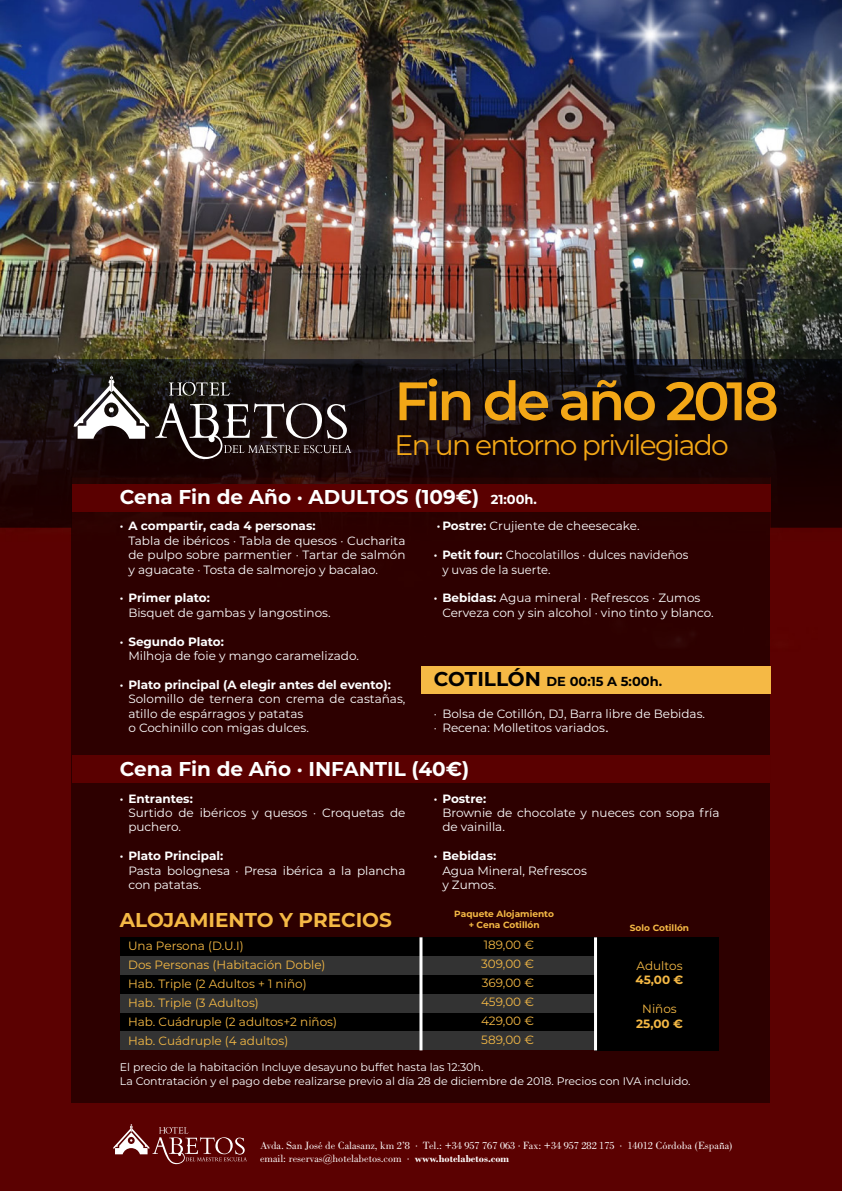
<style>
.page{position:relative;width:842px;height:1191px;background:#fff}
.page>*{position:absolute;margin:0;border:0;box-sizing:border-box;transform-origin:0 0}
.t1{font:600 54px "Montserrat";letter-spacing:-.06em;color:#f3a716}
.t2{font:28.2px "Montserrat";letter-spacing:-.06em;color:#f3a716}
.t3{font:700 20px "Montserrat";color:#fff}
.t4{font:700 20px "Montserrat";color:#f5b945}
.t5{font:700 13px "Montserrat";color:#000}
.t6{font:12px/14.4px "Montserrat";color:#fff}
.t7{font:12px/19px "Montserrat";color:#f5b945}
.t8{font:700 12px "Montserrat";color:#fff}
.t9{font:12px/14.4px "Montserrat";color:#fff;scale:.96 1}
.t10{font:700 12px "Montserrat";color:#f5b945}
.t11{font:11px/13.2px "Montserrat";color:#fff}
.t12{font:10.6px/12.7px "Bodoni MT Std";color:#fff}
.t13{font:700 9px/10.8px "Montserrat";color:#f5b945;text-align:center}
.s1{font-size:13px}
.s2{font-weight:700}
.s3{font-size:20px}
.s4{font-family:"Bodoni MT Std";font-size:14px}
</style>
<div class="page">
<img style="left:0;top:0;width:842px;height:1191px">
<svg style="left:0;top:359px;width:842px;height:169px;background:#160a0c"></svg>
<div style="left:72px;top:477px;width:698px;height:625px;background:#2d0000"></div>
<div style="left:72px;top:755px;width:698px;height:27px;background:#5a0000"></div>
<div style="left:421px;top:666px;width:349px;height:27px;background:#f5b945"></div>
<div style="left:72px;top:484px;width:698px;height:27px;background:#5a0000"></div>
<div style="left:120px;top:937px;width:475px;height:19px;background:#000"></div>
<div style="left:120px;top:956px;width:475px;height:19px;background:#333"></div>
<div style="left:120px;top:975px;width:475px;height:19px;background:#000"></div>
<div style="left:120px;top:994px;width:475px;height:18px;background:#333"></div>
<div style="left:120px;top:1012px;width:475px;height:19px;background:#000"></div>
<div style="left:120px;top:1031px;width:475px;height:19px;background:#333"></div>
<div style="left:595px;top:937px;width:124px;height:113px;background:#000"></div>
<svg style="left:113px;top:1124px;width:134px;height:40px;background:#772d2d"></svg>
<svg style="left:74px;top:375px;width:75px;height:64px"></svg>
<svg style="left:155px;top:403px;width:196px;height:57px;background:#413636"></svg>
<svg style="left:169px;top:382px;width:61px;height:13px"></svg>
<hr style="left:594px;top:937px;width:3px;height:113px;background:#fff">
<hr style="left:419px;top:937px;width:3px;height:113px;background:#fff">
<h1 class="t1" style="left:394px;top:363px;width:386px">Fin de año 2018</h1>
<h2 class="t2" style="left:394px;top:425px;width:336px">En un entorno privilegiado</h2>
<h3 class="t3" style="left:120px;top:483px;width:419px">Cena Fin de Año · ADULTOS (109€) <span class="s1">21:00h.</span></h3>
<p class="t8" style="left:120px;top:517px;width:197px">· A compartir, cada 4 personas:</p>
<p class="t6" style="left:128px;top:533px;width:279px;text-align:justify">Tabla de ibéricos · Tabla de quesos · Cucharita de pulpo sobre parmentier · Tartar de salmón y aguacate · Tosta de salmorejo y bacalao.</p>
<p class="t8" style="left:120px;top:589px;width:92px">· Primer plato:</p>
<p class="t6" style="left:128px;top:605px;width:204px">Bisquet de gambas y langostinos.</p>
<p class="t8" style="left:120px;top:633px;width:106px">· Segundo Plato:</p>
<p class="t6" style="left:128px;top:648px;width:232px">Milhoja de foie y mango caramelizado.</p>
<p class="t8" style="left:120px;top:676px;width:273px">· Plato principal (A elegir antes del evento):</p>
<p class="t6" style="left:128px;top:691px;width:279px">Solomillo de ternera con crema de castañas, atillo de espárragos y patatas<br>o Cochinillo con migas dulces.</p>
<p class="t6" style="left:437px;top:518px;width:204px"><span class="s2">· Postre:</span> Crujiente de cheesecake.</p>
<p class="t9" style="left:442px;top:547px;width:258px;text-indent:-9px"><span class="s2">· Petit four:</span> Chocolatillos · dulces navideños y uvas de la suerte.</p>
<p class="t6" style="left:442px;top:590px;width:273px;text-indent:-9px"><span class="s2">· Bebidas:</span> Agua mineral · Refrescos · Zumos<br>Cerveza con y sin alcohol · vino tinto y blanco.</p>
<p class="t5" style="left:434px;top:672px;width:230px"><span class="s3">COTILLÓN</span> DE 00:15 A 5:00h.</p>
<p class="t6" style="left:434px;top:706px;width:273px">· Bolsa de Cotillón, DJ, Barra libre de Bebidas. · Recena: Molletitos variados<span class="s4">.</span></p>
<h3 class="t3" style="left:120px;top:754px;width:351px">Cena Fin de Año · INFANTIL (40€)</h3>
<p class="t8" style="left:120px;top:789px;width:74px">· Entrantes:</p>
<p class="t6" style="left:128px;top:805px;width:279px">Surtido de ibéricos y quesos · Croquetas de puchero.</p>
<p class="t8" style="left:120px;top:847px;width:105px">· Plato Principal:</p>
<p class="t6" style="left:128px;top:862px;width:279px">Pasta bolognesa · Presa ibérica a la plancha con patatas.</p>
<h3 class="t4" style="left:120px;top:905px;width:274px">ALOJAMIENTO Y PRECIOS</h3>
<p class="t8" style="left:434px;top:789px;width:54px">· Postre:</p>
<p class="t6" style="left:442px;top:805px;width:279px">Brownie de chocolate y nueces con sopa fría de vainilla.</p>
<p class="t8" style="left:434px;top:847px;width:64px">· Bebidas:</p>
<p class="t6" style="left:442px;top:862px;width:146px">Agua Mineral, Refrescos y Zumos.</p>
<p class="t13" style="left:454px;top:908px;width:101px">Paquete Alojamiento + Cena Cotillón</p>
<p class="t13" style="left:630px;top:921px;width:61px">Solo Cotillón</p>
<p class="t7" style="left:481px;top:935px;width:54px;text-align:justify">189,00 € 309,00 € 369,00 € 459,00 € 429,00 € 589,00 €</p>
<p class="t7" style="left:128px;top:935px;width:210px">Una Persona (D.U.I)<br>Dos Personas (Habitación Doble)<br>Hab. Triple (2 Adultos + 1 niño)<br>Hab. Triple (3 Adultos)<br>Hab. Cuádruple (2 adultos+2 niños)<br>Hab. Cuádruple (4 adultos)</p>
<p class="t11" style="left:120px;top:1060px;width:572px">El precio de la habitación Incluye desayuno buffet hasta las 12:30h.<br>La Contratación y el pago debe realizarse previo al día 28 de diciembre de 2018. Precios con IVA incluido.</p>
<p class="t7" style="left:636px;top:955px;width:48px">Adultos</p>
<p class="t10" style="left:636px;top:971px;width:49px">45,00 €</p>
<p class="t7" style="left:642px;top:999px;width:36px">Niños</p>
<p class="t10" style="left:636px;top:1014px;width:48px">25,00 €</p>
<p class="t12" style="left:260px;top:1139px;width:474px">Avda. San José de Calasanz, km 2’8 · Tel.: +34 957 767 063 · Fax: +34 957 282 175 · 14012 Córdoba (España) email: reservas@hotelabetos.com · <span class="s2">www.hotelabetos.com</span></p>
</div>
